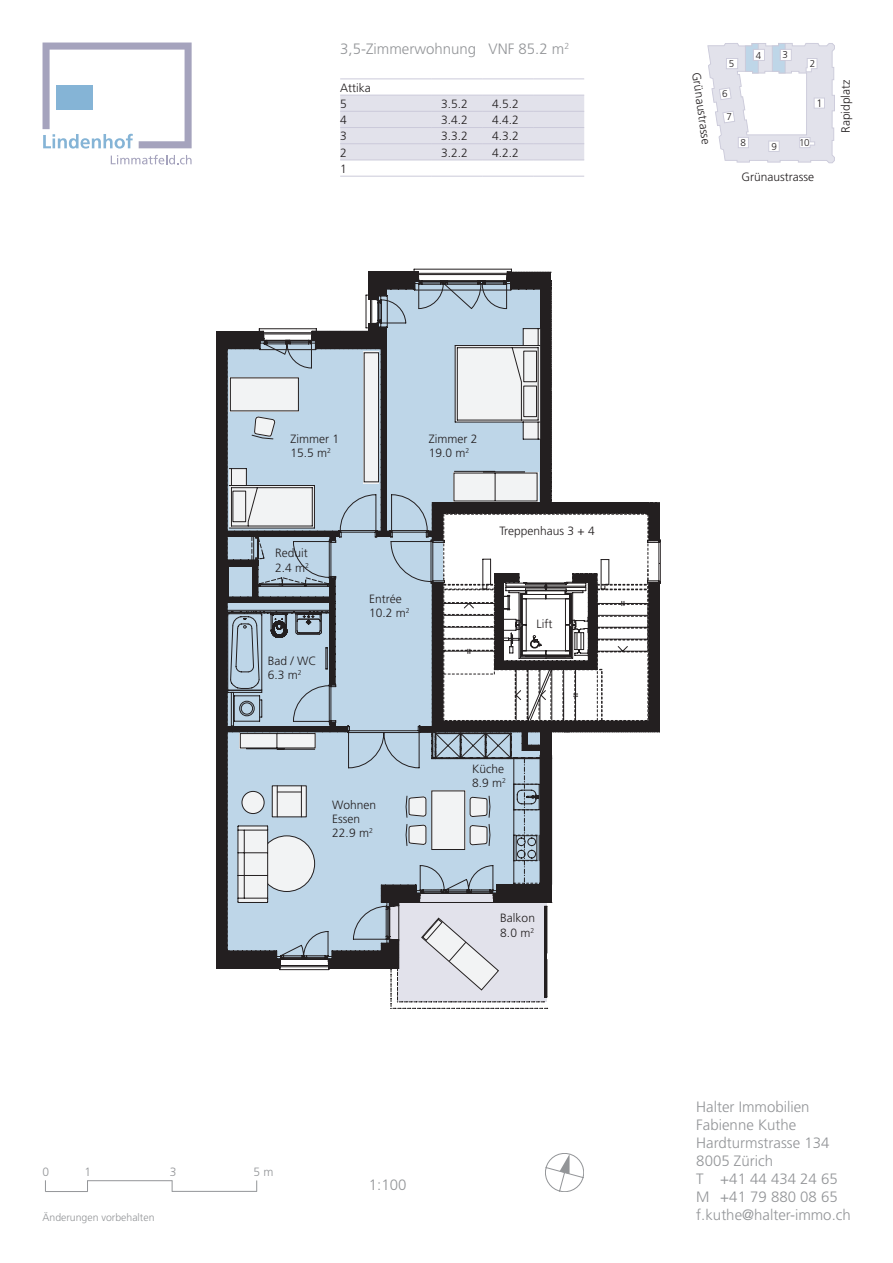
<style>
.page{position:relative;width:893px;height:1263px;background:#fff}
.page>*{position:absolute;margin:0;border:0;box-sizing:border-box;transform-origin:0 0}
.t1{font:300 15px/18px "Frutiger";color:#939598}
.t2{font:300 12px/14.4px "Frutiger";color:#231f20}
.t3{font:300 12px "Frutiger";color:#939598}
.t4{font:300 10.8px "Frutiger";color:#231f20}
.t5{font:300 10.5px "Frutiger";color:#939598}
.t6{font:300 9.9px "Frutiger";color:#231f20}
</style>
<div class="page">
<svg style="left:545px;top:1153px;width:39px;height:39px"></svg>
<hr style="left:45px;top:1191px;width:43px;height:1px;background:#939598">
<hr style="left:87px;top:1180px;width:85px;height:1px;background:#939598">
<hr style="left:172px;top:1191px;width:85px;height:1px;background:#939598">
<svg style="left:43px;top:43px;width:149px;height:106px"></svg>
<svg style="left:111px;top:155px;width:81px;height:9px"></svg>
<div style="left:56px;top:85px;width:37px;height:25px;background:#85b4d6"></div>
<svg style="left:707px;top:43px;width:128px;height:120px"></svg>
<div style="left:649px;top:582px;width:11px;height:150px;background:#231f20"></div>
<div style="left:649px;top:503px;width:10px;height:38px;background:#231f20"></div>
<svg style="left:216px;top:269px;width:432px;height:740px"></svg>
<div style="left:340px;top:96px;width:244px;height:64px;background:#e2e2eb"></div>
<hr style="left:340px;top:79px;width:91px;height:1px;background:#cbcada">
<hr style="left:431px;top:79px;width:51px;height:1px;background:#cbcada">
<hr style="left:482px;top:79px;width:51px;height:1px;background:#cbcada">
<hr style="left:533px;top:79px;width:51px;height:1px;background:#cbcada">
<hr style="left:340px;top:95px;width:91px;height:1px;background:#cbcada">
<hr style="left:431px;top:95px;width:51px;height:1px;background:#cbcada">
<hr style="left:482px;top:95px;width:51px;height:1px;background:#cbcada">
<hr style="left:533px;top:95px;width:51px;height:1px;background:#cbcada">
<hr style="left:340px;top:111px;width:91px;height:1px;background:#cbcada">
<hr style="left:431px;top:111px;width:51px;height:1px;background:#cbcada">
<hr style="left:482px;top:111px;width:51px;height:1px;background:#cbcada">
<hr style="left:533px;top:111px;width:51px;height:1px;background:#cbcada">
<hr style="left:340px;top:127px;width:91px;height:1px;background:#cbcada">
<hr style="left:431px;top:127px;width:51px;height:1px;background:#cbcada">
<hr style="left:482px;top:127px;width:51px;height:1px;background:#cbcada">
<hr style="left:533px;top:127px;width:51px;height:1px;background:#cbcada">
<hr style="left:340px;top:143px;width:91px;height:1px;background:#cbcada">
<hr style="left:431px;top:143px;width:51px;height:1px;background:#cbcada">
<hr style="left:482px;top:143px;width:51px;height:1px;background:#cbcada">
<hr style="left:533px;top:143px;width:51px;height:1px;background:#cbcada">
<hr style="left:340px;top:160px;width:91px;height:1px;background:#cbcada">
<hr style="left:431px;top:160px;width:51px;height:1px;background:#cbcada">
<hr style="left:482px;top:160px;width:51px;height:1px;background:#cbcada">
<hr style="left:533px;top:160px;width:51px;height:1px;background:#cbcada">
<hr style="left:340px;top:176px;width:91px;height:1px;background:#cbcada">
<hr style="left:431px;top:176px;width:51px;height:1px;background:#cbcada">
<hr style="left:482px;top:176px;width:51px;height:1px;background:#cbcada">
<hr style="left:533px;top:176px;width:51px;height:1px;background:#cbcada">
<p class="t1" style="left:340px;top:40px;width:231px">3,5-Zimmerwohnung VNF 85.2 m<sup>2</sup></p>
<p class="t6" style="left:729px;top:58px;width:7px">5</p>
<p class="t6" style="left:756px;top:50px;width:7px">4</p>
<p class="t6" style="left:783px;top:49px;width:7px">3</p>
<p class="t6" style="left:810px;top:58px;width:7px">2</p>
<p class="t2" style="left:340px;top:79px;width:32px;line-height:16.2px">Attika<br>5</p>
<p class="t2" style="left:441px;top:97px;width:28px">3.5.2</p>
<p class="t2" style="left:492px;top:97px;width:28px">4.5.2</p>
<p class="t2" style="left:340px;top:113px;width:8px">4</p>
<p class="t2" style="left:441px;top:113px;width:28px">3.4.2</p>
<p class="t2" style="left:492px;top:113px;width:28px">4.4.2</p>
<p class="t2" style="left:340px;top:129px;width:8px">3</p>
<p class="t2" style="left:441px;top:129px;width:28px">3.3.2</p>
<p class="t2" style="left:492px;top:129px;width:28px">4.3.2</p>
<p class="t2" style="left:340px;top:145px;width:8px">2</p>
<p class="t2" style="left:441px;top:145px;width:28px">3.2.2</p>
<p class="t2" style="left:492px;top:145px;width:28px">4.2.2</p>
<p class="t2" style="left:340px;top:161px;width:8px">1</p>
<p class="t2" style="left:704px;top:71px;width:74px;rotate:82deg">Grünaustrasse</p>
<p class="t6" style="left:722px;top:88px;width:7px">6</p>
<p class="t6" style="left:727px;top:111px;width:7px">7</p>
<p class="t6" style="left:740px;top:137px;width:7px">8</p>
<p class="t6" style="left:771px;top:141px;width:7px">9</p>
<p class="t4" style="left:816px;top:97px;width:8px">1</p>
<p class="t6" style="left:799px;top:137px;width:12px">10</p>
<p class="t2" style="left:742px;top:169px;width:74px">Grünaustrasse</p>
<p class="t2" style="left:838px;top:133px;width:55px;rotate:-90deg">Rapidplatz</p>
<p class="t2" style="left:291px;top:431px;width:50px">Zimmer 1<br>15.5 m<sup>2</sup></p>
<p class="t2" style="left:275px;top:546px;width:35px">Reduit<br>2.4 m<sup>2</sup></p>
<p class="t2" style="left:268px;top:653px;width:50px">Bad / WC<br>6.3 m<sup>2</sup></p>
<p class="t2" style="left:429px;top:431px;width:50px">Zimmer 2<br>19.0 m<sup>2</sup></p>
<p class="t2" style="left:369px;top:591px;width:42px">Entrée<br>10.2 m<sup>2</sup></p>
<p class="t2" style="left:499px;top:524px;width:97px">Treppenhaus 3 + 4</p>
<p class="t2" style="left:537px;top:617px;width:17px">Lift</p>
<p class="t2" style="left:332px;top:797px;width:45px">Wohnen<br>Essen<br>22.9 m<sup>2</sup></p>
<p class="t2" style="left:472px;top:761px;width:35px">Küche<br>8.9 m<sup>2</sup></p>
<p class="t2" style="left:500px;top:911px;width:36px">Balkon<br>8.0 m<sup>2</sup></p>
<p class="t3" style="left:43px;top:1165px;width:8px">0</p>
<p class="t3" style="left:84px;top:1165px;width:8px">1</p>
<p class="t3" style="left:170px;top:1165px;width:8px">3</p>
<p class="t3" style="left:253px;top:1165px;width:22px">5 m</p>
<p class="t5" style="left:43px;top:1211px;width:114px">Änderungen vorbehalten</p>
<p class="t1" style="left:369px;top:1176px;width:39px">1:100</p>
<p class="t1" style="left:696px;top:1098px;width:156px">Halter Immobilien<br>Fabienne Kuthe<br>Hardturmstrasse 134<br>8005 Zürich<br>T +41 44 434 24 65<br>M +41 79 880 08 65 f.kuthe@halter-immo.ch</p>
</div>
